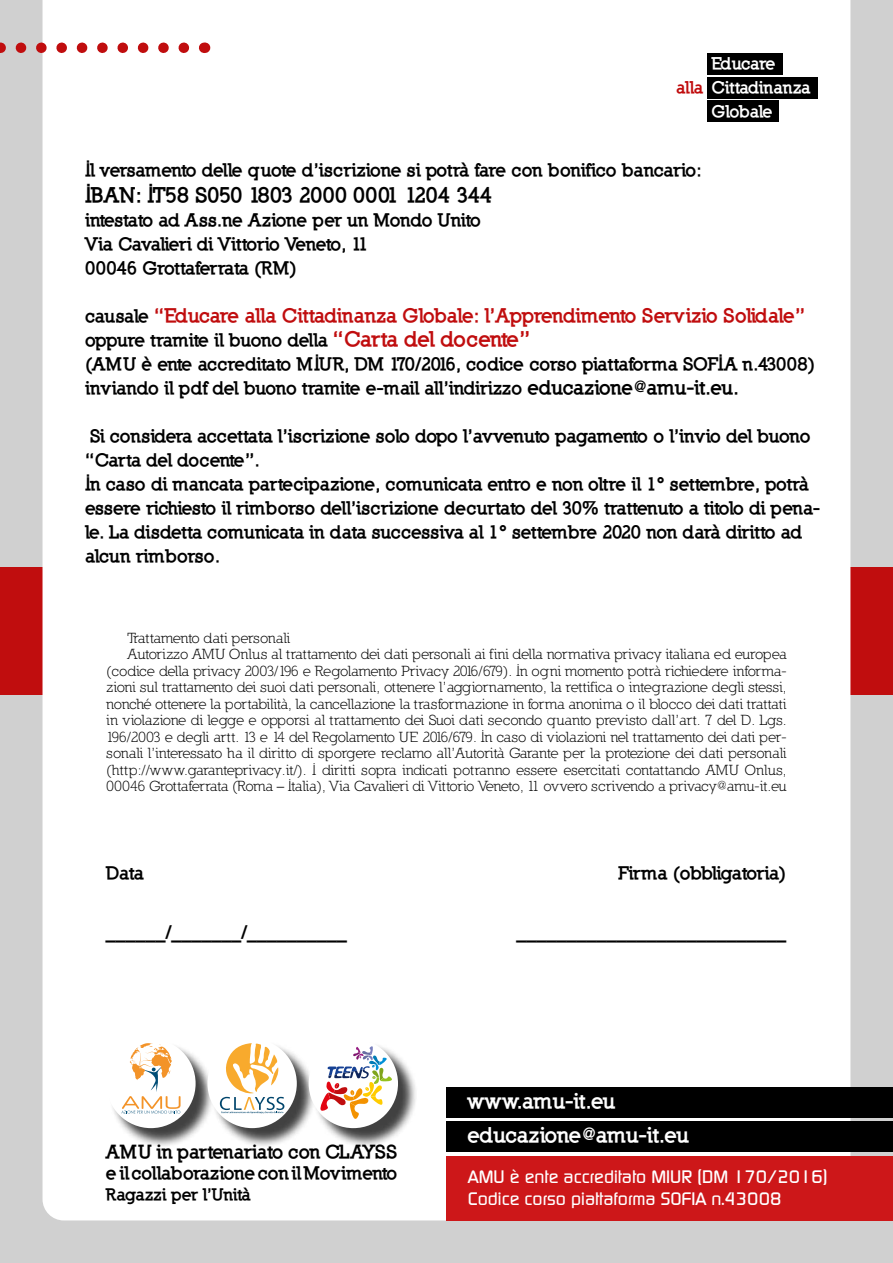
<style>
.page{position:relative;width:893px;height:1263px;background:#d0d0d0}
.page>*{position:absolute;margin:0;border:0;box-sizing:border-box;transform-origin:0 0}
.t1{font:900 21px/34px "Nilland";letter-spacing:-.025em;color:#fff}
.t2{font:900 21px "Nilland";letter-spacing:-.025em;color:#000}
.t3{font:900 19.5px "Nilland";letter-spacing:-.03em;color:#c00d0e}
.t4{font:900 18.75px "Nilland";color:#000}
.t5{font:900 18px/24px "Nilland";letter-spacing:-.03em;color:#000}
.t6{font:500 18px/21.6px "Continuum";color:#fff}
.t7{font:900 16.8px/23.9px "Nilland";letter-spacing:-.03em;color:#fff}
.t8{font:900 16.8px "Nilland";color:#c00d0e}
.t9{font:900 16.5px "Nilland";letter-spacing:-.01em;color:#000}
.t10{font:15px "Nilland";letter-spacing:-.025em;color:#000}
.t11{font:15px "Nilland";color:#000}
.s1{font-size:18px;color:#000}
.s2{font-size:21px;color:#c00d0e}
.s3{font-size:19.5px}
</style>
<div class="page">
<div style="left:0;top:567px;width:893px;height:128px;background:#c00d0e"></div>
<div style="left:43px;top:0;width:807px;height:1220px;background:#fff"></div>
<div style="left:446px;top:1087px;width:447px;height:31px;background:#000"></div>
<div style="left:446px;top:1121px;width:447px;height:31px;background:#000"></div>
<div style="left:446px;top:1156px;width:447px;height:64px;background:#cd1719"></div>
<svg style="left:0;top:43px;width:184px;height:10px;background:#de9394"></svg>
<div style="left:109px;top:1042px;width:309px;height:106px;background:#000;opacity:.75"></div>
<div style="left:106px;top:1039px;width:90px;height:89px;background:#fff;border-radius:50%"></div>
<div style="left:207px;top:1039px;width:90px;height:89px;background:#fff;border-radius:50%"></div>
<div style="left:309px;top:1039px;width:89px;height:89px;background:#fff;border-radius:50%"></div>
<svg style="left:121px;top:1043px;width:60px;height:70px"></svg>
<svg style="left:316px;top:1044px;width:80px;height:80px"></svg>
<svg style="left:220px;top:1043px;width:64px;height:70px"></svg>
<div style="left:672px;top:77px;width:35px;height:22px;background:#fff"></div>
<div style="left:707px;top:53px;width:75px;height:22px;background:#000"></div>
<div style="left:707px;top:77px;width:111px;height:22px;background:#000"></div>
<div style="left:707px;top:101px;width:71px;height:21px;background:#000"></div>
<p class="t8" style="left:676px;top:77px;width:29px">alla</p>
<p class="t7" style="left:712px;top:52px;width:101px">Educare<br>Cittadinanza<br>Globale</p>
<p class="t5" style="left:85px;top:158px;width:618px">Il versamento delle quote d’iscrizione si potrà fare con bonifico bancario:</p>
<p class="t2" style="left:85px;top:182px;width:409px">IBAN: IT58 S050 1803 2000 0001 1204 344</p>
<p class="t5" style="left:85px;top:208px;width:398px">intestato ad Ass.ne Azione per un Mondo Unito<br>Via Cavalieri di Vittorio Veneto, 11<br>00046 Grottaferrata (RM)</p>
<p class="t3" style="left:85px;top:303px;width:722px"><span class="s1">causale</span> “Educare alla Cittadinanza Globale: l’Apprendimento Servizio Solidale”</p>
<p class="t5" style="left:85px;top:328px;width:731px">oppure tramite il buono della <span class="s2">“Carta del docente”<br></span>(AMU è ente accreditato MIUR, DM 170/2016, codice corso piattaforma SOFIA n.43008) inviando il pdf del buono tramite e-mail all’indirizzo <span class="s3">educazione@amu-it.eu.</span></p>
<p class="t5" style="left:85px;top:424px;width:736px">Si considera accettata l’iscrizione solo dopo l’avvenuto pagamento o l’invio del buono “Carta del docente”.<br>In caso di mancata partecipazione, comunicata entro e non oltre il 1° settembre, potrà essere richiesto il rimborso dell’iscrizione decurtato del 30% trattenuto a titolo di pena&shy;le. La disdetta comunicata in data successiva al 1° settembre 2020 non darà diritto ad alcun rimborso.</p>
<p class="t10" style="left:128px;top:629px;width:164px">Trattamento dati personali</p>
<p class="t11" style="left:128px;top:645px;width:661px">Autorizzo AMU Onlus al trattamento dei dati personali ai fini della normativa privacy italiana ed europea</p>
<p class="t10" style="left:106px;top:662px;width:682px">(codice della privacy 2003/196 e Regolamento Privacy 2016/679). In ogni momento potrà richiedere informa-</p>
<p class="t10" style="left:106px;top:678px;width:682px">zioni sul trattamento dei suoi dati personali, ottenere l’aggiornamento, la rettifica o integrazione degli stessi,</p>
<p class="t10" style="left:106px;top:695px;width:682px">nonché ottenere la portabilità, la cancellazione la trasformazione in forma anonima o il blocco dei dati trattati</p>
<p class="t10" style="left:106px;top:711px;width:682px">in violazione di legge e opporsi al trattamento dei Suoi dati secondo quanto previsto dall’art. 7 del D. Lgs.</p>
<p class="t10" style="left:106px;top:728px;width:682px">196/2003 e degli artt. 13 e 14 del Regolamento UE 2016/679. In caso di violazioni nel trattamento dei dati per-</p>
<p class="t10" style="left:106px;top:744px;width:682px">sonali l’interessato ha il diritto di sporgere reclamo all’Autorità Garante per la protezione dei dati personali</p>
<p class="t11" style="left:106px;top:761px;width:682px">(http://www.garanteprivacy.it/). I diritti sopra indicati potranno essere esercitati contattando AMU Onlus,</p>
<p class="t10" style="left:106px;top:777px;width:682px">00046 Grottaferrata (Roma – Italia), Via Cavalieri di Vittorio Veneto, 11 ovvero scrivendo a privacy@amu-it.eu</p>
<p class="t5" style="left:106px;top:861px;width:40px">Data</p>
<p class="t5" style="left:106px;top:920px;width:243px">______/_______/__________</p>
<p class="t4" style="left:106px;top:1140px;width:293px">AMU in partenariato con CLAYSS</p>
<p class="t5" style="left:106px;top:1161px;width:293px">e il collaborazione con il Movimento</p>
<p class="t9" style="left:106px;top:1184px;width:146px">Ragazzi per l’Unità</p>
<p class="t5" style="left:619px;top:861px;width:169px">Firma (obbligatoria)</p>
<p class="t5" style="left:517px;top:920px;width:271px">___________________________</p>
<p class="t1" style="left:468px;top:1084px;width:223px">www.amu-it.eu educazione@amu-it.eu</p>
<p class="t6" style="left:468px;top:1166px;width:361px">AMU è ente accreditato MIUR (DM 170/2016)<br>Codice corso piattaforma SOFIA n.43008</p>
</div>
